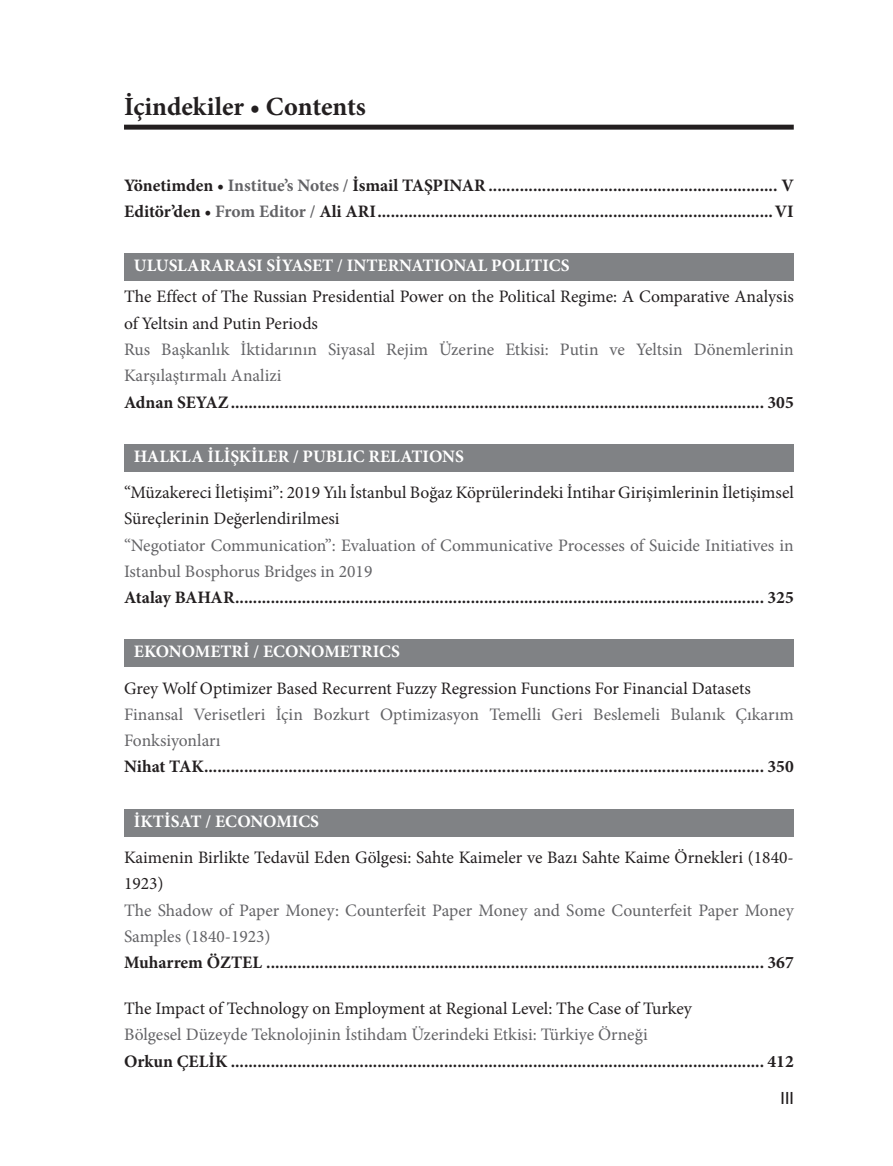
<style>
.page{position:relative;width:893px;height:1166px;background:#fff}
.page>*{position:absolute;margin:0;border:0;box-sizing:border-box;transform-origin:0 0}
.h1-giris{font:700 26.25px "Minion Pro";color:#231f20}
.t1{font:700 17.5px "Minion Pro";color:#231f20}
.t2{font:17.5px/26.2px "Minion Pro";color:#636366}
.t3{font:17.5px/26.2px "Minion Pro";color:#231f20}
.t4{font:700 17.5px "Minion Pro";color:#fff}
.t5{font:17.5px "Gill Sans TR";color:#231f20}
.s1{color:#636366}
</style>
<div class="page">
<div style="left:124px;top:125px;width:670px;height:5px;background:#231f20"></div>
<div style="left:124px;top:253px;width:670px;height:28px;background:#808285"></div>
<div style="left:124px;top:444px;width:670px;height:27px;background:#808285"></div>
<div style="left:124px;top:640px;width:670px;height:27px;background:#808285"></div>
<div style="left:124px;top:809px;width:670px;height:27px;background:#808285"></div>
<p class="h1-giris" style="left:124px;top:88px;width:243px">İçindekiler • Contents</p>
<p class="t1" style="left:124px;top:173px;width:671px">Yönetimden • <span class="s1">Institue’s Notes /</span> İsmail TAŞPINAR ................................................................. V</p>
<p class="t1" style="left:124px;top:199px;width:671px">Editör’den • <span class="s1">From Editor /</span> Ali ARI.........................................................................................VI</p>
<p class="t4" style="left:134px;top:253px;width:437px">ULUSLARARASI SİYASET / INTERNATIONAL POLITICS</p>
<p class="t3" style="left:124px;top:284px;width:671px">The Effect of The Russian Presidential Power on the Political Regime: A Comparative Analysis of Yeltsin and Putin Periods</p>
<p class="t2" style="left:124px;top:336px;width:671px">Rus Başkanlık İktidarının Siyasal Rejim Üzerine Etkisi: Putin ve Yeltsin Dönemlerinin<br>Karşılaştırmalı Analizi</p>
<p class="t1" style="left:124px;top:390px;width:671px">Adnan SEYAZ........................................................................................................................ 305</p>
<p class="t4" style="left:134px;top:444px;width:332px">HALKLA İLİŞKİLER / PUBLIC RELATIONS</p>
<p class="t3" style="left:124px;top:479px;width:671px">“Müzakereci İletişimi”: 2019 Yılı İstanbul Boğaz Köprülerindeki İntihar Girişimlerinin İletişimsel<br>Süreçlerinin Değerlendirilmesi</p>
<p class="t2" style="left:124px;top:532px;width:671px">“Negotiator Communication”: Evaluation of Communicative Processes of Suicide Initiatives in<br>Istanbul Bosphorus Bridges in 2019</p>
<p class="t1" style="left:124px;top:585px;width:671px">Atalay BAHAR....................................................................................................................... 325</p>
<p class="t4" style="left:134px;top:639px;width:267px">EKONOMETRİ / ECONOMETRICS</p>
<p class="t3" style="left:124px;top:675px;width:628px">Grey Wolf Optimizer Based Recurrent Fuzzy Regression Functions For Financial Datasets</p>
<p class="t2" style="left:124px;top:701px;width:671px">Finansal Verisetleri İçin Bozkurt Optimizasyon Temelli Geri Beslemeli Bulanık Çıkarım<br>Fonksiyonları</p>
<p class="t1" style="left:124px;top:754px;width:671px">Nihat TAK.............................................................................................................................. 350</p>
<p class="t4" style="left:134px;top:809px;width:187px">İKTİSAT / ECONOMICS</p>
<p class="t3" style="left:124px;top:844px;width:671px">Kaimenin Birlikte Tedavül Eden Gölgesi: Sahte Kaimeler ve Bazı Sahte Kaime Örnekleri (1840-<br>1923)</p>
<p class="t2" style="left:124px;top:897px;width:671px">The Shadow of Paper Money: Counterfeit Paper Money and Some Counterfeit Paper Money<br>Samples (1840-1923)</p>
<p class="t1" style="left:124px;top:950px;width:671px">Muharrem ÖZTEL ................................................................................................................ 367</p>
<p class="t3" style="left:124px;top:995px;width:569px">The Impact of Technology on Employment at Regional Level: The Case of Turkey</p>
<p class="t2" style="left:124px;top:1022px;width:525px">Bölgesel Düzeyde Teknolojinin İstihdam Üzerindeki Etkisi: Türkiye Örneği</p>
<p class="t1" style="left:124px;top:1049px;width:671px">Orkun ÇELİK ........................................................................................................................ 412</p>
<p class="t5" style="left:781px;top:1087px;width:15px">III</p>
</div>
